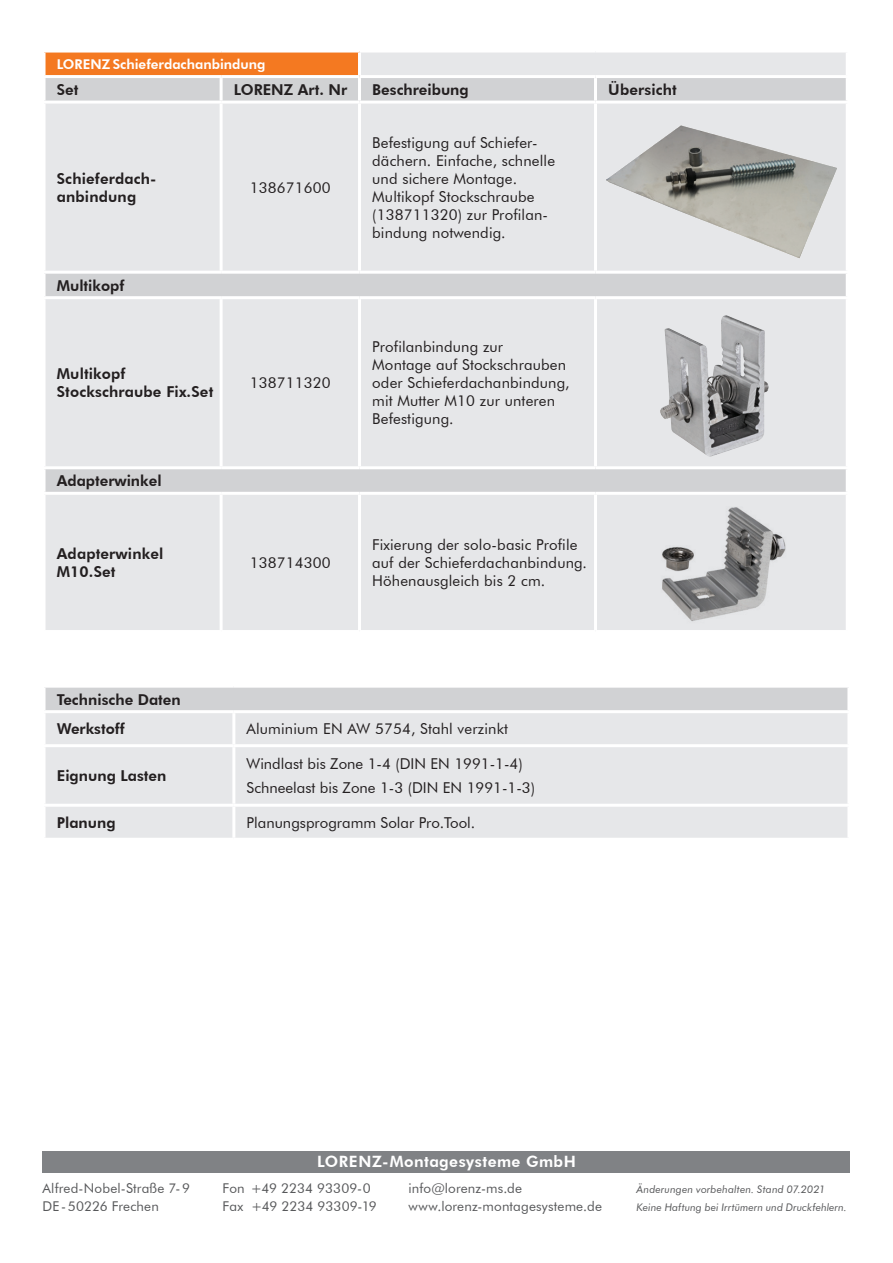
<style>
.page{position:relative;width:893px;height:1263px;background:#fff}
.page>*{position:absolute;margin:0;border:0;box-sizing:border-box;transform-origin:0 0}
.t1{font:800 15.6px "Futura BT";letter-spacing:.03em;color:#fff}
.t2{font:15px/18px "Futura BT";letter-spacing:.01em;color:#231f20}
.t3{font:800 15px/18px "Futura BT";color:#231f20}
.t4{font:13.5px "Futura BT";letter-spacing:.01em;color:#57585a}
.t5{font:800 13.5px "Futura BT";color:#fff}
.t6{font:italic 10.5px "Futura BT";letter-spacing:.01em;color:#57585a}
</style>
<div class="page">
<svg style="left:46px;top:53px;width:800px;height:577px;background:#e6dfdb"></svg>
<svg style="left:46px;top:78px;width:800px;height:414px;background:#e1e2e4"></svg>
<hr style="left:358px;top:53px;width:3px;height:22px;background:#fff">
<hr style="left:43px;top:75px;width:178px;height:3px;background:#fff">
<hr style="left:221px;top:75px;width:138px;height:3px;background:#fff">
<hr style="left:220px;top:78px;width:3px;height:23px;background:#fff">
<hr style="left:359px;top:75px;width:236px;height:3px;background:#fff">
<hr style="left:358px;top:78px;width:3px;height:23px;background:#fff">
<hr style="left:595px;top:75px;width:254px;height:3px;background:#fff">
<hr style="left:594px;top:78px;width:3px;height:23px;background:#fff">
<hr style="left:43px;top:101px;width:178px;height:3px;background:#fff">
<hr style="left:221px;top:101px;width:138px;height:3px;background:#fff">
<hr style="left:220px;top:104px;width:3px;height:167px;background:#fff">
<hr style="left:359px;top:101px;width:236px;height:3px;background:#fff">
<hr style="left:358px;top:104px;width:3px;height:167px;background:#fff">
<hr style="left:595px;top:101px;width:254px;height:3px;background:#fff">
<hr style="left:594px;top:104px;width:3px;height:167px;background:#fff">
<hr style="left:43px;top:271px;width:178px;height:3px;background:#fff">
<hr style="left:221px;top:271px;width:138px;height:3px;background:#fff">
<hr style="left:359px;top:271px;width:236px;height:3px;background:#fff">
<hr style="left:595px;top:271px;width:254px;height:3px;background:#fff">
<hr style="left:43px;top:296px;width:178px;height:3px;background:#fff">
<hr style="left:221px;top:296px;width:138px;height:3px;background:#fff">
<hr style="left:220px;top:299px;width:3px;height:167px;background:#fff">
<hr style="left:359px;top:296px;width:236px;height:3px;background:#fff">
<hr style="left:358px;top:299px;width:3px;height:167px;background:#fff">
<hr style="left:595px;top:296px;width:254px;height:3px;background:#fff">
<hr style="left:594px;top:299px;width:3px;height:167px;background:#fff">
<hr style="left:43px;top:466px;width:178px;height:3px;background:#fff">
<hr style="left:221px;top:466px;width:138px;height:3px;background:#fff">
<hr style="left:359px;top:466px;width:236px;height:3px;background:#fff">
<hr style="left:595px;top:466px;width:254px;height:3px;background:#fff">
<hr style="left:43px;top:492px;width:178px;height:3px;background:#fff">
<hr style="left:221px;top:492px;width:138px;height:3px;background:#fff">
<hr style="left:220px;top:495px;width:3px;height:135px;background:#fff">
<hr style="left:359px;top:492px;width:236px;height:3px;background:#fff">
<hr style="left:358px;top:495px;width:3px;height:135px;background:#fff">
<hr style="left:595px;top:492px;width:254px;height:3px;background:#fff">
<hr style="left:594px;top:495px;width:3px;height:135px;background:#fff">
<img style="left:597px;top:104px;width:249px;height:167px">
<img style="left:660px;top:315px;width:109px;height:142px">
<img style="left:622px;top:495px;width:179px;height:135px">
<div style="left:43px;top:1151px;width:807px;height:21px;background:#808285"></div>
<div style="left:44px;top:686px;width:805px;height:26px;background:#d1d2d4"></div>
<div style="left:46px;top:713px;width:801px;height:125px;background:#e6e7e9"></div>
<hr style="left:43px;top:685px;width:191px;height:3px;background:#fff">
<hr style="left:43px;top:688px;width:3px;height:22px;background:#fff">
<hr style="left:234px;top:685px;width:616px;height:3px;background:#fff">
<hr style="left:847px;top:688px;width:3px;height:22px;background:#fff">
<hr style="left:43px;top:710px;width:191px;height:3px;background:#fff">
<hr style="left:234px;top:710px;width:616px;height:3px;background:#fff">
<hr style="left:232px;top:713px;width:3px;height:31px;background:#fff">
<hr style="left:43px;top:744px;width:191px;height:3px;background:#fff">
<hr style="left:234px;top:744px;width:616px;height:3px;background:#fff">
<hr style="left:232px;top:747px;width:3px;height:57px;background:#fff">
<hr style="left:43px;top:804px;width:191px;height:3px;background:#fff">
<hr style="left:234px;top:804px;width:616px;height:3px;background:#fff">
<hr style="left:232px;top:807px;width:3px;height:31px;background:#fff">
<p class="t5" style="left:57px;top:56px;width:210px">LORENZ Schieferdachanbindung</p>
<p class="t3" style="left:57px;top:81px;width:23px">Set</p>
<p class="t3" style="left:234px;top:81px;width:115px">LORENZ Art. Nr</p>
<p class="t3" style="left:372px;top:81px;width:98px">Beschreibung</p>
<p class="t3" style="left:608px;top:81px;width:70px">Übersicht</p>
<p class="t3" style="left:57px;top:169px;width:101px">Schieferdach&shy;anbindung</p>
<p class="t2" style="left:250px;top:178px;width:82px">138671600</p>
<p class="t3" style="left:57px;top:276px;width:69px">Multikopf</p>
<p class="t3" style="left:57px;top:365px;width:158px">Multikopf<br>Stockschraube Fix.Set</p>
<p class="t2" style="left:250px;top:374px;width:82px">138711320</p>
<p class="t3" style="left:57px;top:472px;width:106px">Adapterwinkel</p>
<p class="t3" style="left:57px;top:545px;width:108px">Adapterwinkel<br>M10.Set</p>
<p class="t2" style="left:250px;top:554px;width:82px">138714300</p>
<p class="t2" style="left:372px;top:133px;width:184px">Befestigung auf Schiefer&shy;dächern. Einfache, schnelle und sichere Montage.<br>Multikopf Stockschraube (138711320) zur Profilan&shy;bindung notwendig.</p>
<p class="t2" style="left:372px;top:338px;width:199px">Profilanbindung zur<br>Montage auf Stockschrauben oder Schieferdachanbindung, mit Mutter M10 zur unteren<br>Befestigung.</p>
<p class="t2" style="left:372px;top:536px;width:216px">Fixierung der solo-basic Profile auf der Schieferdachanbindung.<br>Höhenausgleich bis 2 cm.</p>
<p class="t3" style="left:57px;top:684px;width:126px;line-height:29.7px">Technische Daten<br>Werkstoff</p>
<p class="t3" style="left:57px;top:767px;width:111px">Eignung Lasten</p>
<p class="t2" style="left:247px;top:720px;width:263px">Aluminium EN AW 5754, Stahl verzinkt</p>
<p class="t2" style="left:247px;top:752px;width:290px;line-height:24px">Windlast bis Zone 1-4 (DIN EN 1991-1-4)<br>Schneelast bis Zone 1-3 (DIN EN 1991-1-3)</p>
<p class="t3" style="left:57px;top:813px;width:60px">Planung</p>
<p class="t2" style="left:247px;top:813px;width:230px">Planungsprogramm Solar Pro.Tool.</p>
<p class="t1" style="left:317px;top:1152px;width:260px">LORENZ-Montagesysteme GmbH</p>
<p class="t4" style="left:43px;top:1180px;width:149px">Alfred-Nobel-Straße 7-9</p>
<p class="t4" style="left:223px;top:1180px;width:150px">Fon +49 2234 93309-0</p>
<p class="t4" style="left:409px;top:1180px;width:115px">info@lorenz-ms.de</p>
<p class="t6" style="left:637px;top:1182px;width:190px">Änderungen vorbehalten. Stand 07.2021</p>
<p class="t4" style="left:43px;top:1198px;width:118px">DE-50226 Frechen</p>
<p class="t4" style="left:223px;top:1198px;width:156px">Fax +49 2234 93309-19</p>
<p class="t4" style="left:409px;top:1198px;width:195px">www.lorenz-montagesysteme.de</p>
<p class="t6" style="left:637px;top:1201px;width:212px">Keine Haftung bei Irrtümern und Druckfehlern.</p>
</div>
